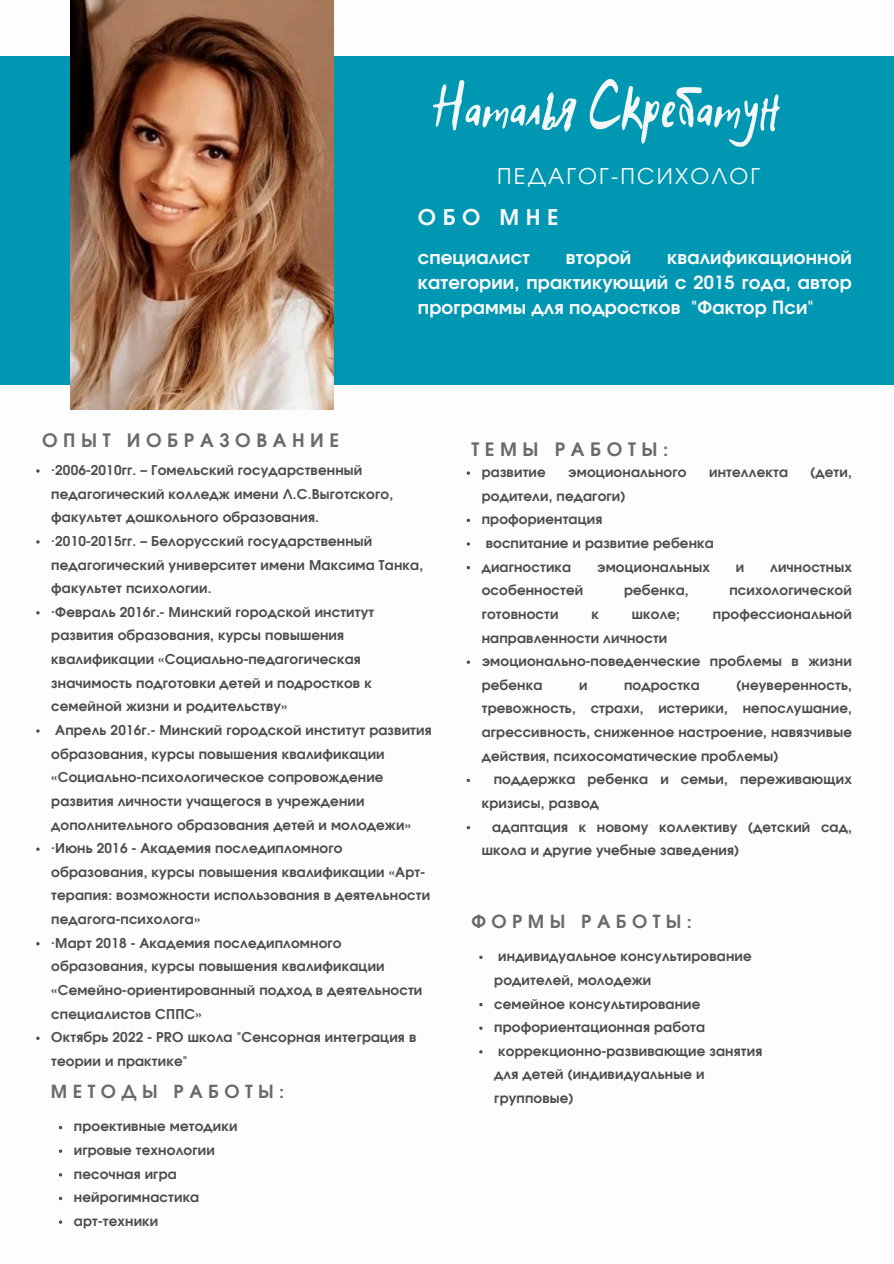
<style>
.page{position:relative;width:894px;height:1264px;background:#fff}
.page>*{position:absolute;margin:0;border:0;box-sizing:border-box;transform-origin:0 0}
.t1{font:63.9px "Hitch Hike";color:#f3f7f7}
.t2{font:21.6px "Evolventa";letter-spacing:.1em;color:#f8f8f8}
.t3{font:700 21.6px "Evolventa";letter-spacing:.3em;color:#f8f8f8}
.t4{font:700 18.45px "Evolventa";letter-spacing:.3em;color:#6a6a6a}
.t5{font:700 18.3px/24.9px "Evolventa";letter-spacing:.01em;color:#f8f8f8;text-align:justify}
.t6{font:700 18px "Evolventa";letter-spacing:.3em;color:#6a6a6a}
.t7{font:700 13.5px/23.7px "Evolventa";letter-spacing:.015em;color:#4d4d50}
</style>
<div class="page">
<div style="left:0;top:56px;width:893px;height:328px;background:#0097b2"></div>
<img style="left:70px;top:0;width:263px;height:410px">
<svg style="left:466px;top:471px;width:4px;height:4px"></svg>
<svg style="left:466px;top:518px;width:4px;height:4px"></svg>
<svg style="left:466px;top:660px;width:4px;height:4px"></svg>
<svg style="left:466px;top:778px;width:4px;height:4px"></svg>
<svg style="left:36px;top:540px;width:4px;height:3px"></svg>
<svg style="left:36px;top:611px;width:4px;height:3px"></svg>
<svg style="left:36px;top:942px;width:4px;height:3px"></svg>
<h3 class="t1" style="left:432px;top:67px;width:350px">Наталья Скребатун</h3>
<p class="t2" style="left:497px;top:166px;width:264px">ПЕДАГОГ-ПСИХОЛОГ</p>
<p class="t3" style="left:418px;top:207px;width:142px">ОБО МНЕ</p>
<h1 class="t5" style="left:418px;top:246px;width:114px">специалист</h1>
<h1 class="t5" style="left:565px;top:246px;width:67px">второй</h1>
<h1 class="t5" style="left:418px;top:246px;width:435px;text-indent:249px">квалификационной категории, практикующий с 2015 года, автор программы для подростков "Фактор Пси"</h1>
<p class="t4" style="left:42px;top:432px;width:298px">ОПЫТ ИОБРАЗОВАНИЕ</p>
<p class="t7" style="left:51px;top:459px;width:343px">·2006-2010гг. – Гомельский государственный педагогический колледж имени Л.С.Выготского, факультет дошкольного образования.</p>
<p class="t7" style="left:51px;top:530px;width:373px">·2010-2015гг. – Белорусский государственный педагогический университет имени Максима Танка, факультет психологии.</p>
<p class="t7" style="left:51px;top:601px;width:324px">·Февраль 2016г.- Минский городской институт развития образования, курсы повышения квалификации «Социально-педагогическая значимость подготовки детей и подростков к семейной жизни и родительству»</p>
<p class="t7" style="left:51px;top:719px;width:382px">Апрель 2016г.- Минский городской институт развития образования, курсы повышения квалификации «Социально-психологическое сопровождение развития личности учащегося в учреждении дополнительного образования детей и молодежи»</p>
<p class="t7" style="left:51px;top:837px;width:380px">·Июнь 2016 - Академия последипломного образования, курсы повышения квалификации «Арт&shy;терапия: возможности использования в деятельности педагога-психолога»</p>
<h4 class="t7" style="left:51px;top:931px;width:372px">·Март 2018 - Академия последипломного образования, курсы повышения квалификации «Семейно-ориентированный подход в деятельности специалистов СППС»</h4>
<p class="t7" style="left:51px;top:1026px;width:366px">Октябрь 2022 - PRO школа "Сенсорная интеграция в теории и практике"</p>
<p class="t4" style="left:471px;top:441px;width:198px">ТЕМЫ РАБОТЫ:</p>
<p class="t7" style="left:481px;top:461px;width:65px">развитие</p>
<p class="t7" style="left:568px;top:461px;width:120px">эмоционального</p>
<p class="t7" style="left:709px;top:461px;width:80px">интеллекта</p>
<p class="t7" style="left:810px;top:461px;width:43px">(дети,</p>
<p class="t7" style="left:481px;top:485px;width:145px">родители, педагоги)</p>
<p class="t7" style="left:481px;top:508px;width:122px">профориентация</p>
<p class="t7" style="left:485px;top:532px;width:229px">воспитание и развитие ребенка</p>
<p class="t7" style="left:481px;top:555px;width:91px">диагностика</p>
<p class="t7" style="left:597px;top:555px;width:114px">эмоциональных</p>
<p class="t7" style="left:735px;top:555px;width:10px">и</p>
<p class="t7" style="left:770px;top:555px;width:83px">личностных</p>
<p class="t7" style="left:481px;top:579px;width:103px">особенностей</p>
<p class="t7" style="left:623px;top:579px;width:66px">ребенка,</p>
<p class="t7" style="left:729px;top:579px;width:124px">психологической</p>
<p class="t7" style="left:481px;top:603px;width:78px">готовности</p>
<p class="t7" style="left:591px;top:603px;width:9px">к</p>
<p class="t7" style="left:631px;top:603px;width:50px">школе;</p>
<p class="t7" style="left:712px;top:603px;width:140px">профессиональной</p>
<p class="t7" style="left:481px;top:626px;width:187px">направленности личности</p>
<h4 class="t7" style="left:481px;top:650px;width:371px">эмоционально-поведенческие проблемы в жизни ребенка</h4>
<h4 class="t7" style="left:481px;top:674px;width:371px;text-align:justify;text-indent:255px">(неуверенность, тревожность, страхи, истерики, непослушание, агрессивность, сниженное настроение, навязчивые действия, психосоматические проблемы)</h4>
<p class="t7" style="left:481px;top:768px;width:371px;text-indent:12px">поддержка ребенка и семьи, переживающих кризисы, развод</p>
<p class="t7" style="left:481px;top:815px;width:371px;text-indent:11px">адаптация к новому коллективу (детский сад, школа и другие учебные заведения)</p>
<h4 class="t7" style="left:579px;top:674px;width:10px">и</h4>
<h4 class="t7" style="left:624px;top:674px;width:77px">подростка</h4>
<h2 class="t6" style="left:471px;top:913px;width:222px">ФОРМЫ РАБОТЫ:</h2>
<h5 class="t7" style="left:494px;top:945px;width:259px">индивидуальное консультирование родителей, молодежи</h5>
<h4 class="t7" style="left:494px;top:992px;width:207px">семейное консультирование</h4>
<p class="t7" style="left:494px;top:1016px;width:212px">профориентационная работа</p>
<p class="t7" style="left:494px;top:1039px;width:269px">коррекционно-развивающие занятия для детей (индивидуальные и</p>
<p class="t6" style="left:51px;top:1083px;width:235px">М ЕТОДЫ РАБОТЫ:</p>
<p class="t7" style="left:494px;top:1087px;width:81px">групповые)</p>
<p class="t7" style="left:74px;top:1115px;width:165px">проективные методики</p>
<p class="t7" style="left:74px;top:1139px;width:142px">игровые технологии</p>
<p class="t7" style="left:74px;top:1162px;width:104px">песочная игра</p>
<p class="t7" style="left:74px;top:1186px;width:127px">нейрогимнастика</p>
<h4 class="t7" style="left:74px;top:1210px;width:86px">арт-техники</h4>
</div>
